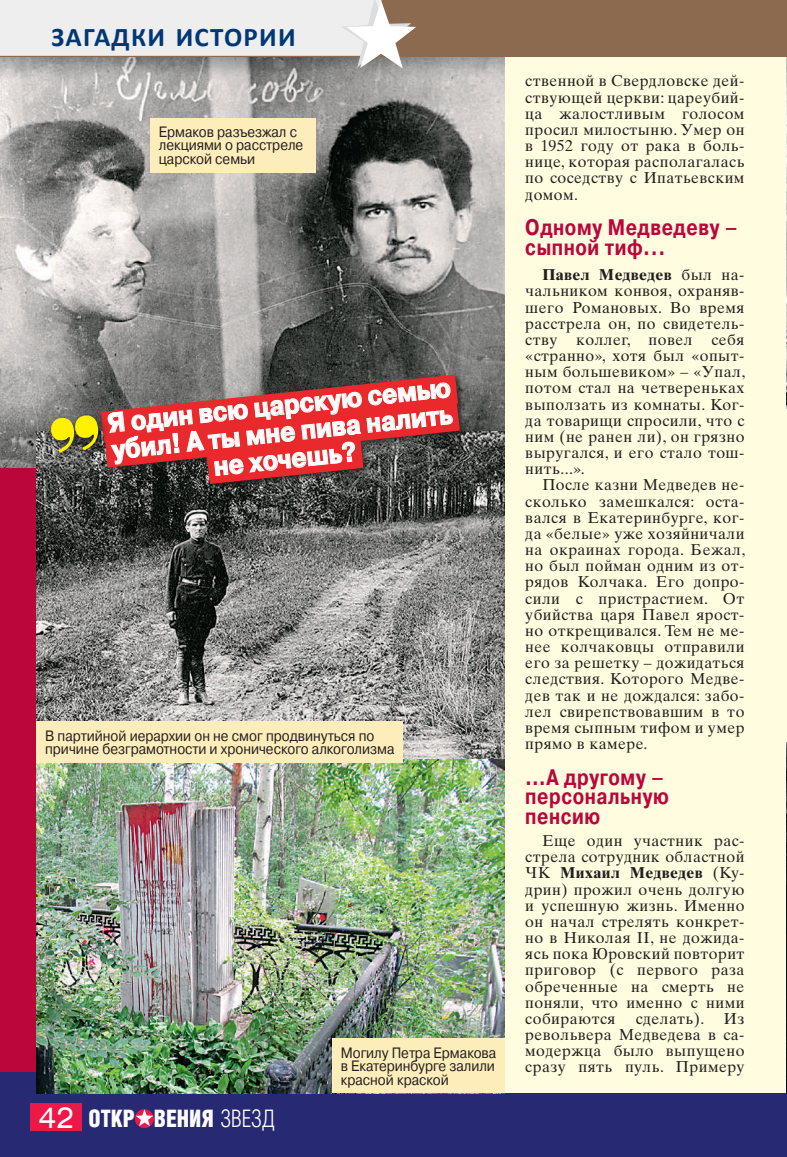
<style>
.page{position:relative;width:787px;height:1157px;background:#ba0639}
.page>*{position:absolute;margin:0;border:0;box-sizing:border-box;transform-origin:0 0}
.t1{font:700 27px/27px "Pragmatica";color:#fff;text-align:center;scale:.9 1}
.t2{font:700 27px "Calibri";letter-spacing:.045em;color:#013775}
.t3{font:900 24.15px "Helios Cond";color:#fff;scale:.92 1}
.t4{font:700 22.5px/19.5px "Pragmatica";letter-spacing:.03em;color:#ba0639;scale:.81 1}
.t5{font:15.75px/16.2px "Times Ten LTCYR";letter-spacing:.03em;color:#231f20;text-align:justify}
.t6{font:15px/13.5px "Pragmatica";color:#231f20;scale:.9 1}
.s1{font-family:"Helios Ext";font-weight:400;font-size:28.65px}
.s2{font-weight:300}
.s3{font-weight:700}
</style>
<div class="page">
<div style="left:416px;top:0;width:371px;height:57px;background:#8c6a50"></div>
<div style="left:0;top:1071px;width:787px;height:86px;background:#282973"></div>
<div style="left:30px;top:1103px;width:52px;height:28px;background:#ed1748"></div>
<svg style="left:135px;top:1109px;width:19px;height:19px"></svg>
<svg style="left:136px;top:1109px;width:17px;height:17px"></svg>
<div style="left:37px;top:57px;width:750px;height:1036px;background:#fffce0"></div>
<img style="left:0;top:57px;width:505px;height:410px">
<img style="left:786px;top:57px;width:1px;height:351px">
<img style="left:37px;top:432px;width:468px;height:327px">
<svg style="left:70px;top:357px;width:418px;height:54px;background:#696664"></svg>
<svg style="left:74px;top:384px;width:416px;height:101px;background:#585250"></svg>
<svg style="left:108px;top:381px;width:345px;height:121px;background:#a64f50"></svg>
<div style="left:46px;top:411px;width:63px;height:52px;background:#231f20;opacity:.75"></div>
<svg style="left:51px;top:415px;width:47px;height:38px;background:#afa727"></svg>
<img style="left:37px;top:759px;width:468px;height:334px">
<div style="left:150px;top:118px;width:165px;height:54px;background:#fdedbb"></div>
<div style="left:37px;top:721px;width:366px;height:41px;background:#fdedbb"></div>
<div style="left:332px;top:1038px;width:173px;height:55px;background:#fdedbb"></div>
<img style="left:786px;top:742px;width:1px;height:351px">
<svg style="left:0;top:0;width:416px;height:69px;background:#d8d6d5"></svg>
<h1 class="t2" style="left:52px;top:20px;width:245px">Загадки истории</h1>
<p class="t6" style="left:159px;top:125px;width:162px">Ермаков разъезжал с лекциями о расстреле царской семьи</p>
<h1 class="t1" style="left:106px;top:410px;width:384px;rotate:-6deg">Я один всю царскую семью убил! А ты мне пива налить не хочешь?</h1>
<p class="t6" style="left:45px;top:729px;width:390px">В партийной иерархии он не смог продвинуться по причине безграмотности и хронического алкоголизма</p>
<h2 class="t3" style="left:38px;top:1104px;width:259px"><span class="s1">42</span> Oткр вения <span class="s2">ЗВЕЗД</span></h2>
<p class="t6" style="left:341px;top:1046px;width:174px;text-align:justify">Могилу Петра Ермакова в Екатеринбурге залили красной краской</p>
<p class="t5" style="left:525px;top:73px;width:221px">ственной в Свердловске дей&shy;ствующей церкви: цареубий&shy;ца жалостливым голосом просил милостыню. Умер он в 1952 году от рака в боль&shy;нице, которая располагалась по соседству с Ипатьевским домом.</p>
<h3 class="t4" style="left:525px;top:218px;width:263px">Одному Медведеву – сыпной тиф...</h3>
<p class="t5" style="left:525px;top:267px;width:221px;text-indent:17px"><span class="s3">Павел Медведев</span> был на&shy;чальником конвоя, охраняв&shy;шего Романовых. Во время расстрела он, по свидетель&shy;ству коллег, повел себя «странно», хотя был «опыт&shy;ным большевиком» – «Упал, потом стал на четвереньках выползать из комнаты. Ког&shy;да товарищи спросили, что с ним (не ранен ли), он грязно выругался, и его стало тош&shy;нить...».</p>
<p class="t5" style="left:525px;top:477px;width:221px;text-indent:17px">После казни Медведев не&shy;сколько замешкался: оста&shy;вался в Екатеринбурге, ког&shy;да «белые» уже хозяйничали на окраинах города. Бежал, но был пойман одним из от&shy;рядов Колчака. Его допро&shy;сили с пристрастием. От убийства царя Павел ярост&shy;но открещивался. Тем не ме&shy;нее колчаковцы отправили его за решетку – дожидаться следствия. Которого Медве&shy;дев так и не дождался: забо&shy;лел свирепствовавшим в то время сыпным тифом и умер прямо в камере.</p>
<h3 class="t4" style="left:525px;top:767px;width:179px">…А другому – персональную пенсию</h3>
<p class="t5" style="left:525px;top:832px;width:221px;text-indent:17px">Еще один участник рас&shy;стрела сотрудник областной ЧК <span class="s3">Михаил Медведев</span> (Ку&shy;дрин) прожил очень долгую и успешную жизнь. Именно он начал стрелять конкрет&shy;но в Николая II, не дожида&shy;ясь пока Юровский повторит приговор (с первого раза обреченные на смерть не поняли, что именно с ними собираются</p>
<p class="t5" style="left:525px;top:1010px;width:221px;text-indent:110px">сделать). Из револьвера Медведева в са&shy;модержца было выпущено сразу пять пуль. Примеру</p>
</div>
